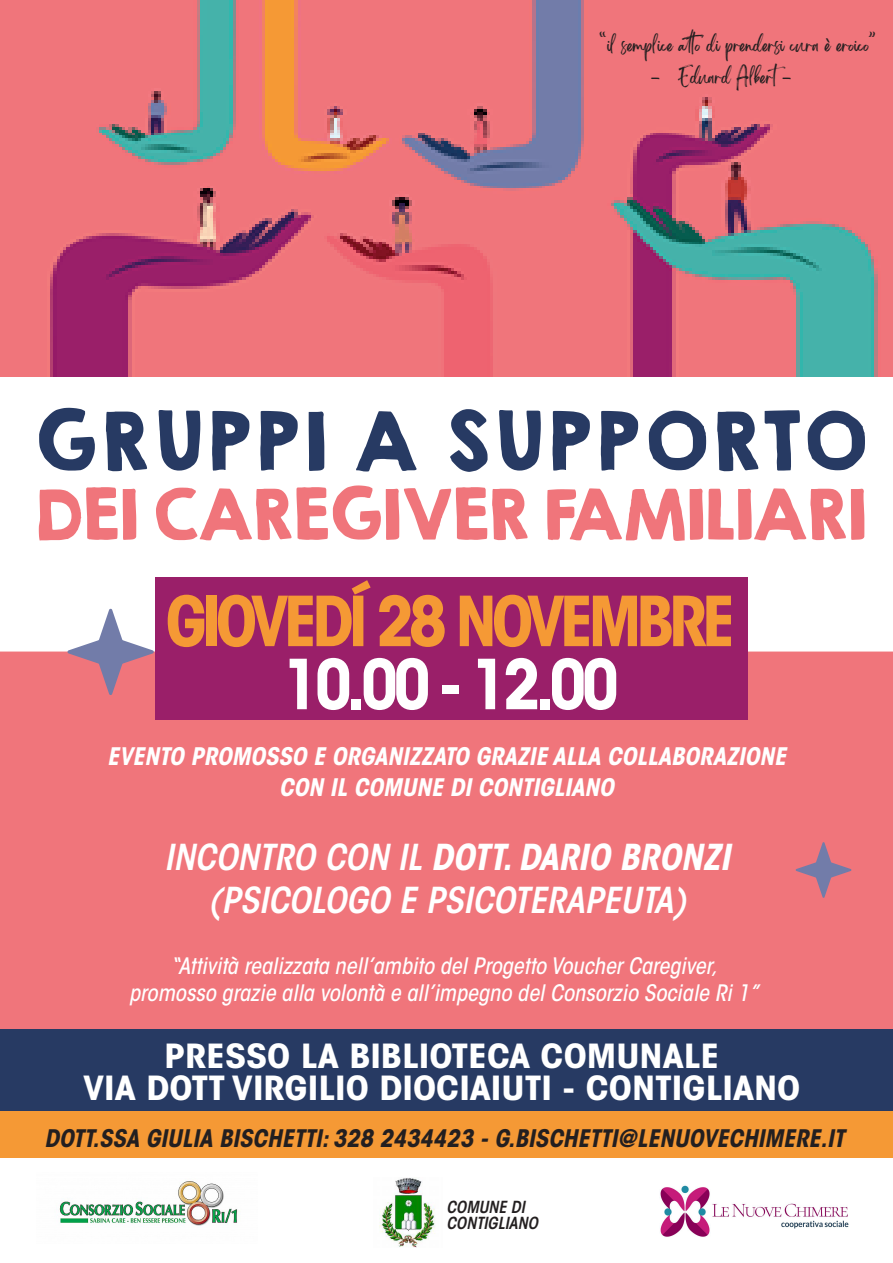
<style>
.page{position:relative;width:893px;height:1263px;background:#fff}
.page>*{position:absolute;margin:0;border:0;box-sizing:border-box;transform-origin:0 0}
.t1{font:73.2px "KGHAPPY Solid";color:#273a63}
.t2{font:700 condensed 68.25px "ITC Avant Garde Std";letter-spacing:-.075em;color:#f59935}
.t3{font:700 condensed 68.25px "ITC Avant Garde Std";letter-spacing:-.08em;color:#fff}
.t4{font:63px "KGHAPPY Solid";letter-spacing:-.08em;color:#f0757b}
.t5{font:italic 600 condensed 35.55px/42.6px "ITC Avant Garde Std";color:#fff;text-align:center}
.t6{font:700 condensed 33px/31.5px "ITC Avant Garde Std";color:#fff;text-align:center;scale:1.15 1}
.t7{font:italic 700 condensed 24px/31.5px "ITC Avant Garde Std";color:#fff;text-align:center}
.t8{font:italic 700 condensed 24px "ITC Avant Garde Std";color:#231f20}
.t9{font:italic 500 condensed 22.5px/27px "ITC Avant Garde Std";color:#fff;text-align:center}
.t10{font:italic 600 condensed 16.5px/16.5px "ITC Avant Garde Std";color:#231f20}
.t11{font:15px "Brightwall Personal Use";color:#231f20}
.s1{font-weight:700}
</style>
<div class="page">
<div style="left:0;top:651px;width:893px;height:437px;background:#f0757b"></div>
<div style="left:0;top:1029px;width:893px;height:82px;background:#273a63"></div>
<div style="left:0;top:1111px;width:893px;height:47px;background:#f59935"></div>
<img style="left:59px;top:1181px;width:179px;height:45px">
<img style="left:0;top:0;width:893px;height:376px">
<div style="left:155px;top:577px;width:592px;height:142px;background:#9a1f69"></div>
<svg style="left:67px;top:608px;width:87px;height:87px"></svg>
<img style="left:660px;top:1185px;width:189px;height:52px">
<svg style="left:795px;top:842px;width:57px;height:56px"></svg>
<img style="left:379px;top:1178px;width:57px;height:69px">
<p class="t11" style="left:600px;top:40px;width:277px">“il semplice atto di prendersi cura è eroico”</p>
<p class="t11" style="left:651px;top:72px;width:142px">- Eduard Albert-</p>
<h1 class="t1" style="left:31px;top:385px;width:839px">GRUPPI A SUPPORTO</h1>
<h3 class="t4" style="left:31px;top:466px;width:837px">DEI CAREGIVER FAMILIARI</h3>
<h2 class="t2" style="left:165px;top:578px;width:572px">GIOVEDÍ 28 NOVEMBRE</h2>
<h2 class="t3" style="left:282px;top:641px;width:339px">10.00 - 12.00</h2>
<p class="t7" style="left:107px;top:740px;width:680px">EVENTO PROMOSSO E ORGANIZZATO GRAZIE ALLA COLLABORAZIONE<br>CON IL COMUNE DI CONTIGLIANO</p>
<h3 class="t5" style="left:164px;top:836px;width:567px">INCONTRO CON IL <span class="s1">DOTT. DARIO BRONZI </span>(PSICOLOGO E PSICOTERAPEUTA)</h3>
<p class="t9" style="left:129px;top:952px;width:631px">“Attività realizzata nell’ambito del Progetto Voucher Caregiver, promosso grazie alla volontà e all’impegno del Consorzio Sociale Ri 1”</p>
<h3 class="t6" style="left:83px;top:1040px;width:625px">PRESSO LA BIBLIOTECA COMUNALE<br>VIA DOTT VIRGILIO DIOCIAIUTI - CONTIGLIANO</h3>
<p class="t8" style="left:45px;top:1123px;width:801px">DOTT.SSA GIULIA BISCHETTI: 328 2434423 - G.BISCHETTI@LENUOVECHIMERE.IT</p>
<p class="t10" style="left:447px;top:1198px;width:93px">COMUNE DI<br>CONTIGLIANO</p>
</div>
